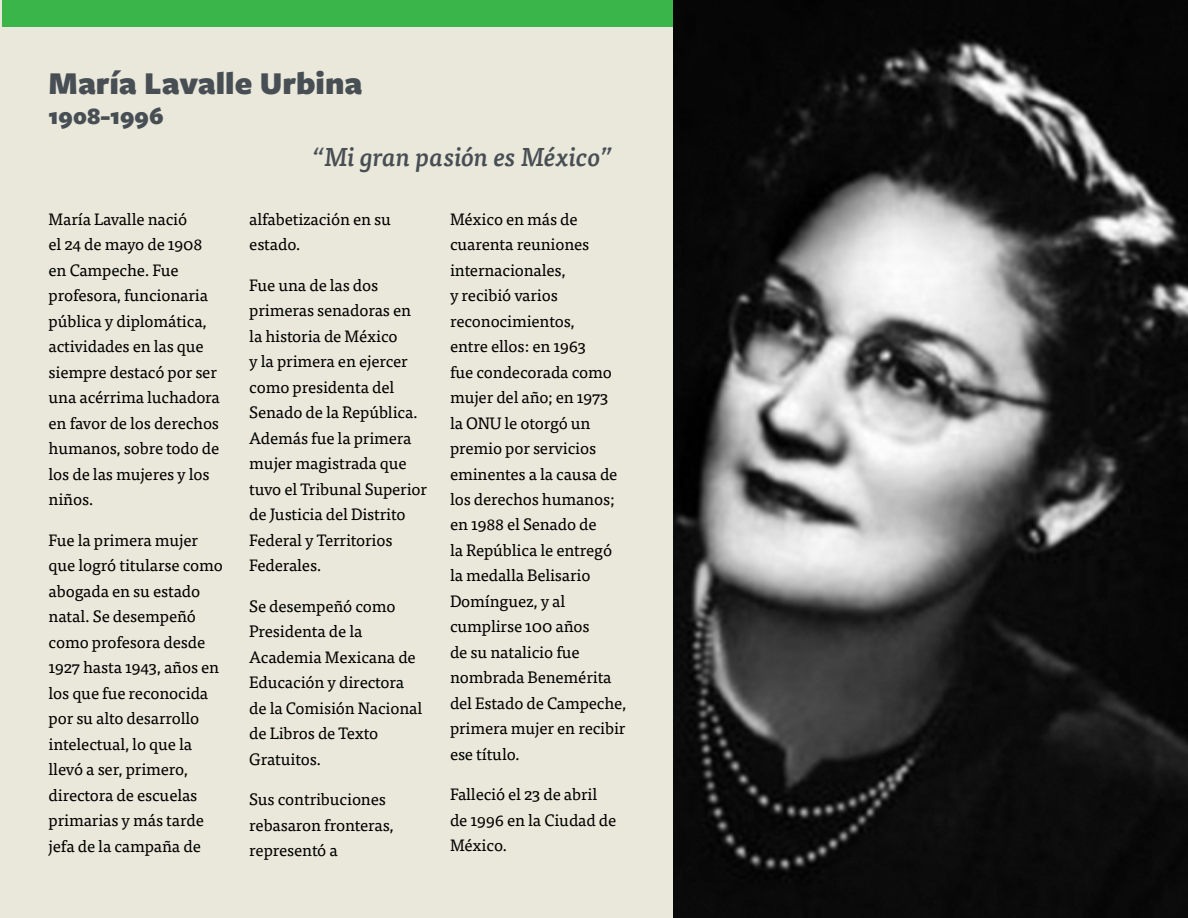
<style>
.page{position:relative;width:1188px;height:918px;background:#fff}
.page>*{position:absolute;margin:0;border:0;box-sizing:border-box;transform-origin:0 0}
.t1{font:900 33px "Freight Sans Pro";color:#474e54}
.t2{font:italic 500 25.65px "Tisa Pro";color:#474e54}
.t3{font:900 24.3px "Freight Sans Pro";color:#474e54}
.t4{font:16.5px/25.5px "Tisa OT";letter-spacing:-.01em;color:#000}
</style>
<div class="page">
<div style="left:0;top:0;width:674px;height:918px;background:#eae8da"></div>
<div style="left:2px;top:0;width:672px;height:26px;background:#39b54a"></div>
<img style="left:674px;top:0;width:514px;height:918px">
<h1 class="t1" style="left:49px;top:61px;width:315px">María Lavalle Urbina</h1>
<h3 class="t3" style="left:49px;top:99px;width:117px">1908-1996</h3>
<h2 class="t2" style="left:313px;top:137px;width:300px">“Mi gran pasión es México”</h2>
<p class="t4" style="left:49px;top:207px;width:173px">María Lavalle nació<br>el 24 de mayo de 1908 en Campeche. Fue profesora, funcionaria pública y diplomática, actividades en las que siempre destacó por ser una acérrima luchadora en favor de los derechos humanos, sobre todo de los de las mujeres y los niños.</p>
<p class="t4" style="left:49px;top:527px;width:176px">Fue la primera mujer que logró titularse como abogada en su estado natal. Se desempeñó como profesora desde<br>1927 hasta 1943, años en los que fue reconocida por su alto desarrollo intelectual, lo que la llevó a ser, primero, directora de escuelas primarias y más tarde jefa de la campaña de</p>
<p class="t4" style="left:249px;top:206px;width:143px">alfabetización en su estado.</p>
<p class="t4" style="left:249px;top:272px;width:179px">Fue una de las dos primeras senadoras en la historia de México<br>y la primera en ejercer como presidenta del<br>Senado de la República.<br>Además fue la primera mujer magistrada que tuvo el Tribunal Superior de Justicia del Distrito<br>Federal y Territorios<br>Federales.</p>
<p class="t4" style="left:249px;top:593px;width:175px">Se desempeñó como<br>Presidenta de la<br>Academia Mexicana de<br>Educación y directora de la Comisión Nacional de Libros de Texto<br>Gratuitos.</p>
<p class="t4" style="left:249px;top:787px;width:146px">Sus contribuciones rebasaron fronteras, representó a</p>
<p class="t4" style="left:450px;top:206px;width:178px">México en más de cuarenta reuniones internacionales,<br>y recibió varios reconocimientos,<br>entre ellos: en 1963<br>fue condecorada como mujer del año; en 1973<br>la ONU le otorgó un premio por servicios eminentes a la causa de los derechos humanos; en 1988 el Senado de<br>la República le entregó la medalla Belisario<br>Domínguez, y al cumplirse 100 años<br>de su natalicio fue nombrada Benemérita del Estado de Campeche, primera mujer en recibir ese título.</p>
<p class="t4" style="left:450px;top:782px;width:168px">Falleció el 23 de abril de 1996 en la Ciudad de<br>México.</p>
</div>
